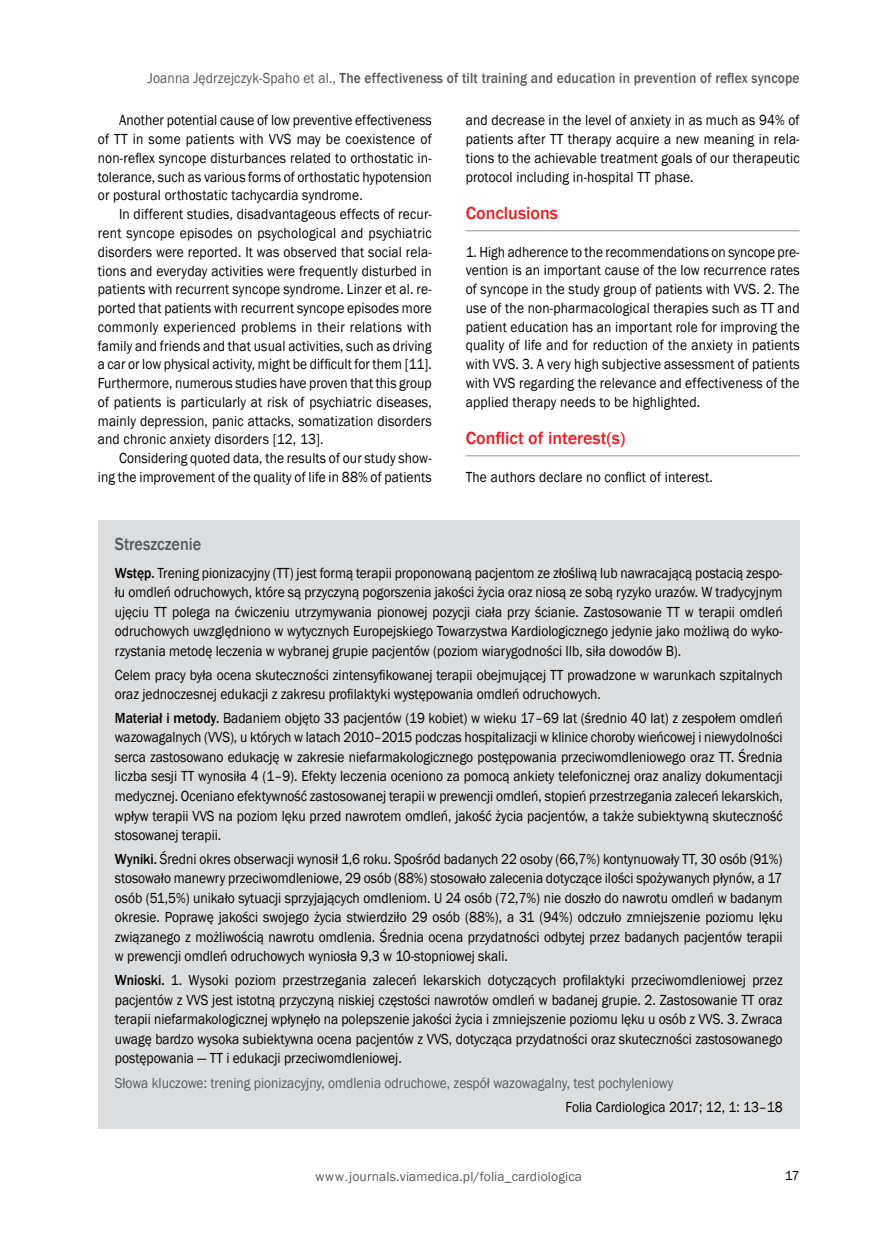
<style>
.page{position:relative;width:872px;height:1234px;background:#fff}
.page>*{position:absolute;margin:0;border:0;box-sizing:border-box;transform-origin:0 0}
.t1{font:500 18px "Franklin Gothic";color:#ed1d24}
.t2{font:500 18px "Franklin Gothic";color:#58595b;scale:.9 1}
.t3{font:15px/18.8px "Franklin Gothic";color:#000;text-align:justify;scale:.9 1}
.t4{font:500 15px "Franklin Gothic";letter-spacing:.01em;color:#58595b;scale:.9 1}
.t5{font:15px "Franklin Gothic";color:#58595b;scale:.9 1}
.t6{font:13.5px "Franklin Gothic";letter-spacing:.01em;color:#58595b}
.t7{font:13.5px "Franklin Gothic";color:#000}
.s1{font-weight:400}
.s2{font-weight:500}
</style>
<div class="page">
<hr style="left:466px;top:230px;width:333px;height:1px;background:#939598">
<hr style="left:466px;top:455px;width:333px;height:1px;background:#939598">
<div style="left:98px;top:520px;width:701px;height:608px;background:#dcddde"></div>
<p class="t4" style="left:148px;top:69px;width:726px"><span class="s1">Joanna Jędrzejczyk-Spaho et al.,</span> The effectiveness of tilt training and education in prevention of reflex syncope</p>
<p class="t3" style="left:98px;top:111px;width:372px;text-indent:21px">Another potential cause of low preventive effectiveness of TT in some patients with VVS may be coexistence of non-reflex syncope disturbances related to orthostatic in&shy;tolerance, such as various forms of orthostatic hypotension or postural orthostatic tachycardia syndrome.</p>
<p class="t3" style="left:98px;top:205px;width:372px;text-indent:21px">In different studies, disadvantageous effects of recur&shy;rent syncope episodes on psychological and psychiatric disorders were reported. It was observed that social rela&shy;tions and everyday activities were frequently disturbed in patients with recurrent syncope syndrome. Linzer et al. re&shy;ported that patients with recurrent syncope episodes more commonly experienced problems in their relations with family and friends and that usual activities, such as driving a car or low physical activity, might be difficult for them [11].<br>Furthermore, numerous studies have proven that this group of patients is particularly at risk of psychiatric diseases, mainly depression, panic attacks, somatization disorders and chronic anxiety disorders [12, 13].</p>
<p class="t3" style="left:98px;top:449px;width:372px;text-align:right">Considering quoted data, the results of our study show-<br>ing the improvement of the quality of life in 88% of patients</p>
<p class="t3" style="left:466px;top:111px;width:372px">and decrease in the level of anxiety in as much as 94% of patients after TT therapy acquire a new meaning in rela&shy;tions to the achievable treatment goals of our therapeutic protocol including in-hospital TT phase.</p>
<p class="t1" style="left:466px;top:202px;width:94px">Conclusions</p>
<p class="t3" style="left:466px;top:242px;width:372px">1. High adherence to the recommendations on syncope pre&shy;vention is an important cause of the low recurrence rates of syncope in the study group of patients with VVS. 2. The use of the non-pharmacological therapies such as TT and patient education has an important role for improving the quality of life and for reduction of the anxiety in patients with VVS. 3. A very high subjective assessment of patients with VVS regarding the relevance and effectiveness of the applied therapy needs to be highlighted.</p>
<p class="t1" style="left:466px;top:427px;width:161px">Conflict of interest(s)</p>
<p class="t3" style="left:466px;top:467px;width:276px">The authors declare no conflict of interest.</p>
<p class="t2" style="left:115px;top:532px;width:98px">Streszczenie</p>
<p class="t3" style="left:115px;top:563px;width:743px;line-height:19.5px"><span class="s2">Wstęp.</span> Trening pionizacyjny (TT) jest formą terapii proponowaną pacjentom ze złośliwą lub nawracającą postacią zespo&shy;łu omdleń odruchowych, które są przyczyną pogorszenia jakości życia oraz niosą ze sobą ryzyko urazów. W tradycyjnym ujęciu TT polega na ćwiczeniu utrzymywania pionowej pozycji ciała przy ścianie. Zastosowanie TT w terapii omdleń odruchowych uwzględniono w wytycznych Europejskiego Towarzystwa Kardiologicznego jedynie jako możliwą do wyko&shy;rzystania metodę leczenia w wybranej grupie pacjentów (poziom wiarygodności IIb, siła dowodów B).</p>
<p class="t3" style="left:115px;top:665px;width:743px;line-height:19.5px">Celem pracy była ocena skuteczności zintensyfikowanej terapii obejmującej TT prowadzone w warunkach szpitalnych oraz jednoczesnej edukacji z zakresu profilaktyki występowania omdleń odruchowych.</p>
<p class="t3" style="left:115px;top:708px;width:743px;line-height:19.5px"><span class="s2">Materiał i metody.</span> Badaniem objęto 33 pacjentów (19 kobiet) w wieku 17–69 lat (średnio 40 lat) z zespołem omdleń wazowagalnych (VVS), u których w latach 2010–2015 podczas hospitalizacji w klinice choroby wieńcowej i niewydolności serca zastosowano edukację w zakresie niefarmakologicznego postępowania przeciwomdleniowego oraz TT. Średnia liczba sesji TT wynosiła 4 (1–9). Efekty leczenia oceniono za pomocą ankiety telefonicznej oraz analizy dokumentacji medycznej. Oceniano efektywność zastosowanej terapii w prewencji omdleń, stopień przestrzegania zaleceń lekarskich, wpływ terapii VVS na poziom lęku przed nawrotem omdleń, jakość życia pacjentów, a także subiektywną skuteczność stosowanej terapii.</p>
<p class="t3" style="left:115px;top:849px;width:743px;line-height:19.5px"><span class="s2">Wyniki.</span> Średni okres obserwacji wynosił 1,6 roku. Spośród badanych 22 osoby (66,7%) kontynuowały TT, 30 osób (91%) stosowało manewry przeciwomdleniowe, 29 osób (88%) stosowało zalecenia dotyczące ilości spożywanych płynów, a 17 osób (51,5%) unikało sytuacji sprzyjających omdleniom. U 24 osób (72,7%) nie doszło do nawrotu omdleń w badanym okresie. Poprawę jakości swojego życia stwierdziło 29 osób (88%), a 31 (94%) odczuło zmniejszenie poziomu lęku związanego z możliwością nawrotu omdlenia. Średnia ocena przydatności odbytej przez badanych pacjentów terapii w prewencji omdleń odruchowych wyniosła 9,3 w 10-stopniowej skali.</p>
<p class="t3" style="left:115px;top:970px;width:743px;line-height:19.5px"><span class="s2">Wnioski.</span> 1. Wysoki poziom przestrzegania zaleceń lekarskich dotyczących profilaktyki przeciwomdleniowej przez pacjentów z VVS jest istotną przyczyną niskiej częstości nawrotów omdleń w badanej grupie. 2. Zastosowanie TT oraz terapii niefarmakologicznej wpłynęło na polepszenie jakości życia i zmniejszenie poziomu lęku u osób z VVS. 3. Zwraca uwagę bardzo wysoka subiektywna ocena pacjentów z VVS, dotycząca przydatności oraz skuteczności zastosowanego postępowania — TT i edukacji przeciwomdleniowej.</p>
<p class="t5" style="left:115px;top:1073px;width:622px">Słowa kluczowe: trening pionizacyjny, omdlenia odruchowe, zespół wazowagalny, test pochyleniowy</p>
<p class="t3" style="left:565px;top:1097px;width:243px">Folia Cardiologica 2017; 12, 1: 13–18</p>
<p class="t6" style="left:315px;top:1168px;width:268px">www.journals.viamedica.pl/folia_cardiologica</p>
<p class="t7" style="left:784px;top:1166px;width:16px">17</p>
</div>
